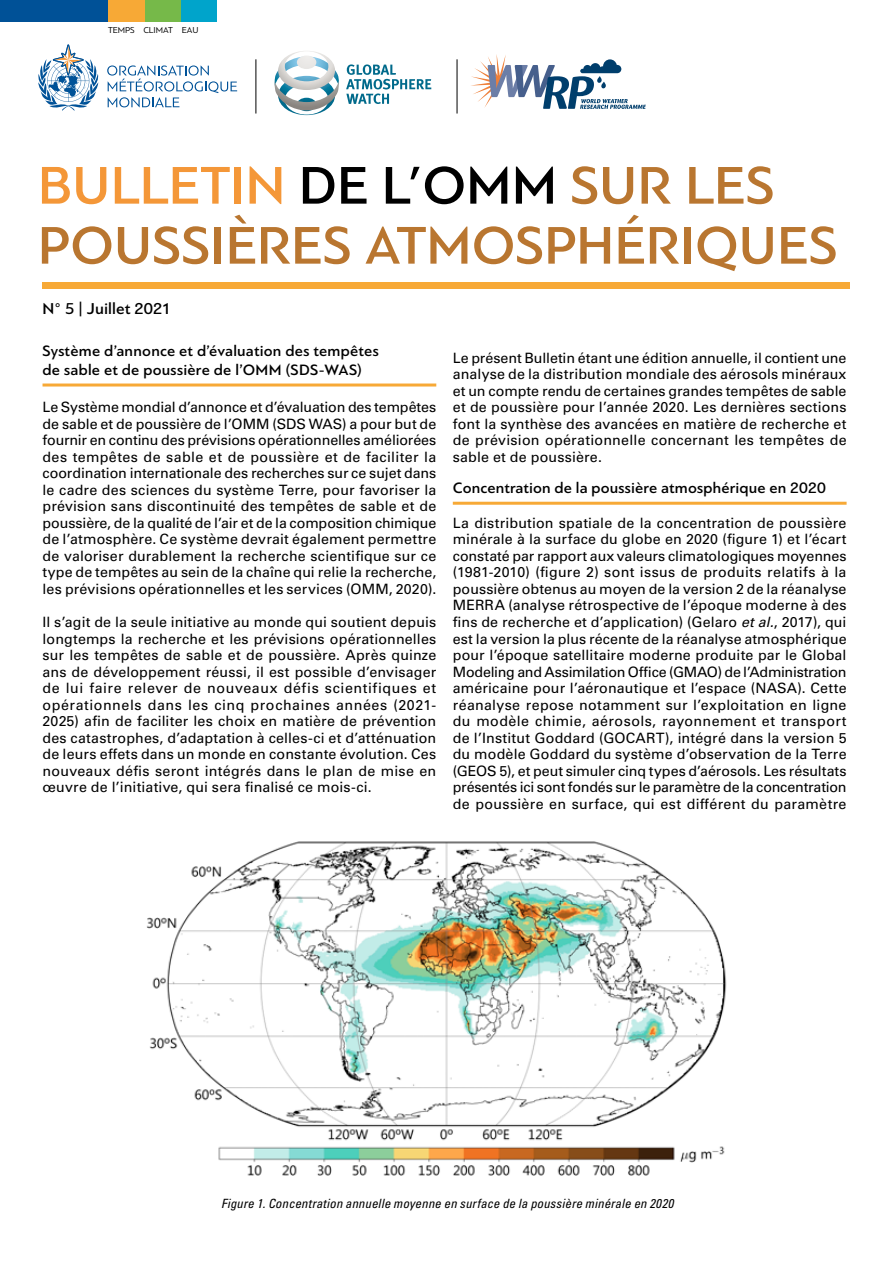
<style>
.page{position:relative;width:893px;height:1263px;background:#fff}
.page>*{position:absolute;margin:0;border:0;box-sizing:border-box;transform-origin:0 0}
.t1{font:500 55.5px/60px "PF Bague Sans Pro";color:#b97630}
.t2{font:500 16.5px "PF Bague Sans Pro";letter-spacing:.005em;color:#000}
.t3{font:500 15.75px/19.5px "PF Bague Sans Pro";letter-spacing:.015em;color:#000}
.t4{font:14.25px/16.5px "Univers LTCYR 55 Roman";letter-spacing:.015em;color:#000;text-align:justify}
.t5{font:12.75px "Univers LTCYR 57 Condensed Obl";letter-spacing:.015em;color:#000}
.t6{font:9px "PF Bague Sans Pro";color:#000}
.s1{color:#f49738}
.s2{color:#000}
.s3{font-family:"Univers LTCYR 55 Roman";font-weight:400;font-size:51px;color:#000}
.s4{font-family:"Univers LTCYR 55";font-style:italic}
</style>
<div class="page">
<div style="left:43px;top:282px;width:807px;height:7px;background:#f7a936"></div>
<hr style="left:43px;top:383px;width:393px;height:3px;background:#f7a936">
<hr style="left:453px;top:502px;width:394px;height:3px;background:#f7a936">
<svg style="left:107px;top:65px;width:130px;height:42px"></svg>
<svg style="left:38px;top:45px;width:61px;height:66px"></svg>
<svg style="left:346px;top:64px;width:85px;height:40px"></svg>
<svg style="left:275px;top:51px;width:64px;height:64px"></svg>
<hr style="left:256px;top:59px;width:1px;height:55px;background:#000">
<hr style="left:457px;top:59px;width:1px;height:55px;background:#000">
<div style="left:0;top:0;width:108px;height:21px;background:#005197"></div>
<div style="left:180px;top:0;width:36px;height:21px;background:#00a4cb"></div>
<div style="left:144px;top:0;width:36px;height:21px;background:#76b949"></div>
<div style="left:108px;top:0;width:36px;height:21px;background:#f7a936"></div>
<svg style="left:471px;top:54px;width:175px;height:55px"></svg>
<img style="left:147px;top:841px;width:580px;height:335px">
<p class="t6" style="left:108px;top:24px;width:92px">TEMPS CLIMAT EAU</p>
<h1 class="t1" style="left:38px;top:156px;width:801px"><span class="s1">BULLETIN</span> <span class="s2">DE L</span><span class="s3">’</span><span class="s2">OMM</span> SUR LES<br>POUSSIÈRES ATMOSPHÉRIQUES</h1>
<p class="t2" style="left:43px;top:299px;width:130px">N° 5 | Juillet 2021</p>
<p class="t3" style="left:43px;top:341px;width:338px">Système d’annonce et d’évaluation des tempêtes de sable et de poussière de l’OMM (SDS-WAS)</p>
<p class="t4" style="left:43px;top:398px;width:395px">Le Système mondial d’annonce et d’évaluation des tempêtes de sable et de poussière de l’OMM (SDS WAS) a pour but de fournir en continu des prévisions opérationnelles améliorées des tempêtes de sable et de poussière et de faciliter la coordination internationale des recherches sur ce sujet dans le cadre des sciences du système Terre, pour favoriser la prévision sans discontinuité des tempêtes de sable et de poussière, de la qualité de l’air et de la composition chimique de l’atmosphère. Ce système devrait également permettre de valoriser durablement la recherche scientifique sur ce type de tempêtes au sein de la chaîne qui relie la recherche, les prévisions opérationnelles et les services (OMM, 2020).</p>
<p class="t4" style="left:43px;top:613px;width:395px">Il s’agit de la seule initiative au monde qui soutient depuis longtemps la recherche et les prévisions opérationnelles sur les tempêtes de sable et de poussière. Après quinze ans de développement réussi, il est possible d’envisager de lui faire relever de nouveaux défis scientifiques et opérationnels dans les cinq prochaines années (2021- 2025) afin de faciliter les choix en matière de prévention des catastrophes, d’adaptation à celles-ci et d’atténuation de leurs effets dans un monde en constante évolution. Ces nouveaux défis seront intégrés dans le plan de mise en œuvre de l’initiative, qui sera finalisé ce mois-ci.</p>
<p class="t4" style="left:453px;top:349px;width:395px">Le présent Bulletin étant une édition annuelle, il contient une analyse de la distribution mondiale des aérosols minéraux et un compte rendu de certaines grandes tempêtes de sable et de poussière pour l’année 2020. Les dernières sections font la synthèse des avancées en matière de recherche et de prévision opérationnelle concernant les tempêtes de sable et de poussière.</p>
<p class="t3" style="left:453px;top:478px;width:374px">Concentration de la poussière atmosphérique en 2020</p>
<p class="t4" style="left:453px;top:514px;width:395px">La distribution spatiale de la concentration de poussière minérale à la surface du globe en 2020 (figure 1) et l’écart constaté par rapport aux valeurs climatologiques moyennes (1981-2010) (figure 2) sont issus de produits relatifs à la poussière obtenus au moyen de la version 2 de la réanalyse MERRA (analyse rétrospective de l’époque moderne à des fins de recherche et d’application) (Gelaro <span class="s4">et al.</span>, 2017), qui est la version la plus récente de la réanalyse atmosphérique pour l’époque satellitaire moderne produite par le Global Modeling and Assimilation Office (GMAO) de l’Administration américaine pour l’aéronautique et l’espace (NASA). Cette réanalyse repose notamment sur l’exploitation en ligne du modèle chimie, aérosols, rayonnement et transport de l’Institut Goddard (GOCART), intégré dans la version 5 du modèle Goddard du système d’observation de la Terre (GEOS 5), et peut simuler cinq types d’aérosols. Les résultats présentés ici sont fondés sur le paramètre de la concentration de poussière en surface, qui est différent du paramètre</p>
<p class="t5" style="left:221px;top:1195px;width:454px">Figure 1. Concentration annuelle moyenne en surface de la poussière minérale en 2020</p>
</div>
